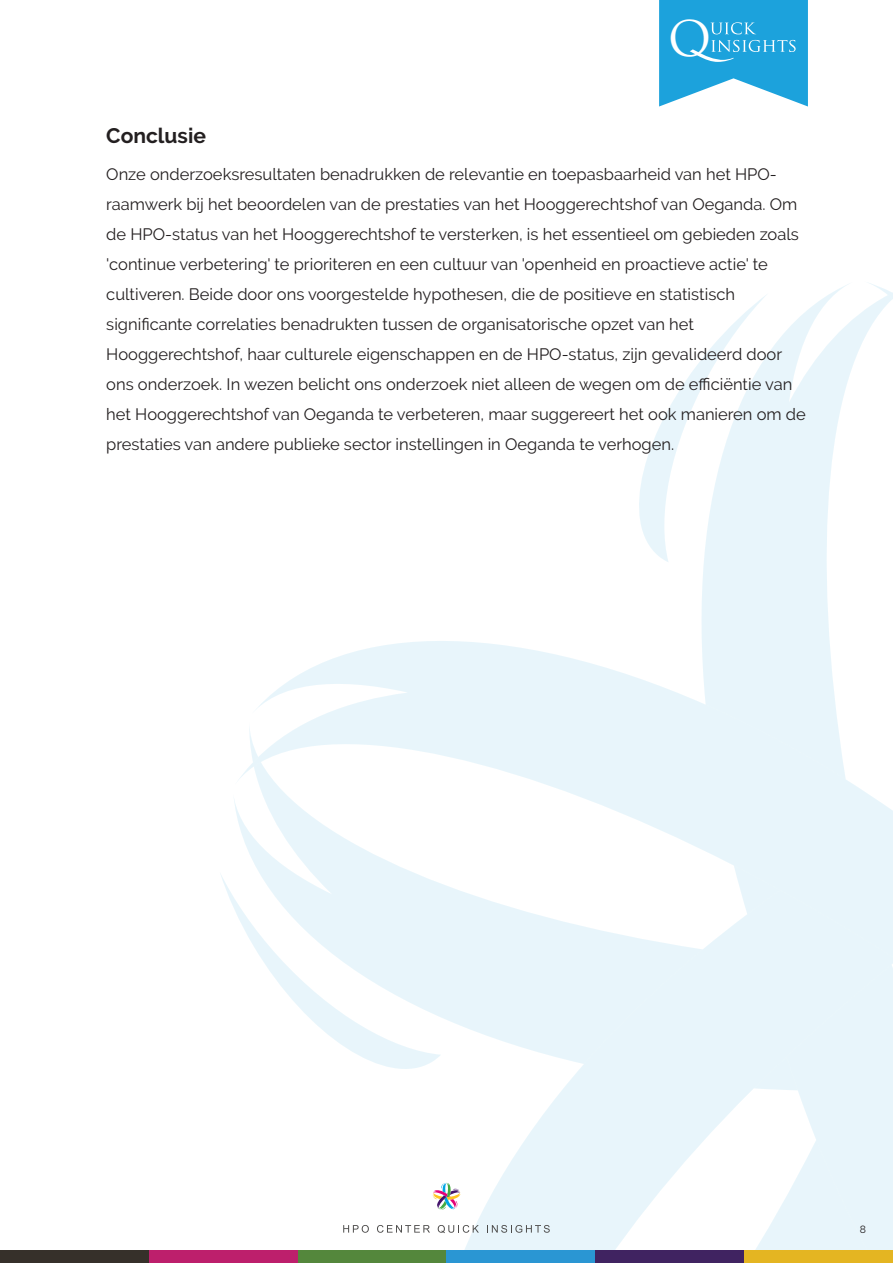
<style>
.page{position:relative;width:893px;height:1263px;background:#fff}
.page>*{position:absolute;margin:0;border:0;box-sizing:border-box;transform-origin:0 0}
.t1{font:47.85px "Trajan Pro";color:#fff}
.t2{font:700 21px "Raleway";color:#231f20}
.t3{font:16.5px/30px "Raleway";color:#231f20}
.t4{font:10.5px "Raleway";color:#231f20}
</style>
<div class="page">
<svg style="left:659px;top:0;width:149px;height:107px"></svg>
<svg style="left:437px;top:962px;width:182px;height:288px;fill:#e8f5fb"></svg>
<svg style="left:234px;top:641px;width:385px;height:321px"></svg>
<svg style="left:619px;top:283px;width:274px;height:967px"></svg>
<svg style="left:221px;top:871px;width:220px;height:217px"></svg>
<div style="left:0;top:1250px;width:149px;height:13px;background:#36302a"></div>
<div style="left:149px;top:1250px;width:149px;height:13px;background:#bd1f6c"></div>
<div style="left:298px;top:1250px;width:148px;height:13px;background:#54873c"></div>
<div style="left:446px;top:1250px;width:149px;height:13px;background:#2a96d3"></div>
<div style="left:595px;top:1250px;width:149px;height:13px;background:#402361"></div>
<div style="left:744px;top:1250px;width:149px;height:13px;background:#e4b522"></div>
<svg style="left:343px;top:1225px;width:26px;height:8px"></svg>
<svg style="left:377px;top:1225px;width:53px;height:8px"></svg>
<svg style="left:438px;top:1225px;width:41px;height:8px"></svg>
<svg style="left:487px;top:1225px;width:63px;height:8px"></svg>
<div style="left:428px;top:1177px;width:37px;height:38px;background:#fff;border-radius:50%"></div>
<svg style="left:432px;top:1182px;width:29px;height:28px"></svg>
<h1 class="t1" style="left:668px;top:20px;width:45px">O</h1>
<p class="t2" style="left:106px;top:123px;width:101px">Conclusie</p>
<p class="t3" style="left:106px;top:160px;width:701px">Onze onderzoeksresultaten benadrukken de relevantie en toepasbaarheid van het HPO&shy;raamwerk bij het beoordelen van de prestaties van het Hooggerechtshof van Oeganda. Om de HPO-status van het Hooggerechtshof te versterken, is het essentieel om gebieden zoals 'continue verbetering' te prioriteren en een cultuur van 'openheid en proactieve actie' te cultiveren. Beide door ons voorgestelde hypothesen, die de positieve en statistisch significante correlaties benadrukten tussen de organisatorische opzet van het Hooggerechtshof, haar culturele eigenschappen en de HPO-status, zijn gevalideerd door ons onderzoek. In wezen belicht ons onderzoek niet alleen de wegen om de efficiëntie van het Hooggerechtshof van Oeganda te verbeteren, maar suggereert het ook manieren om de prestaties van andere publieke sector instellingen in Oeganda te verhogen.</p>
<p class="t4" style="left:860px;top:1223px;width:8px">8</p>
</div>
